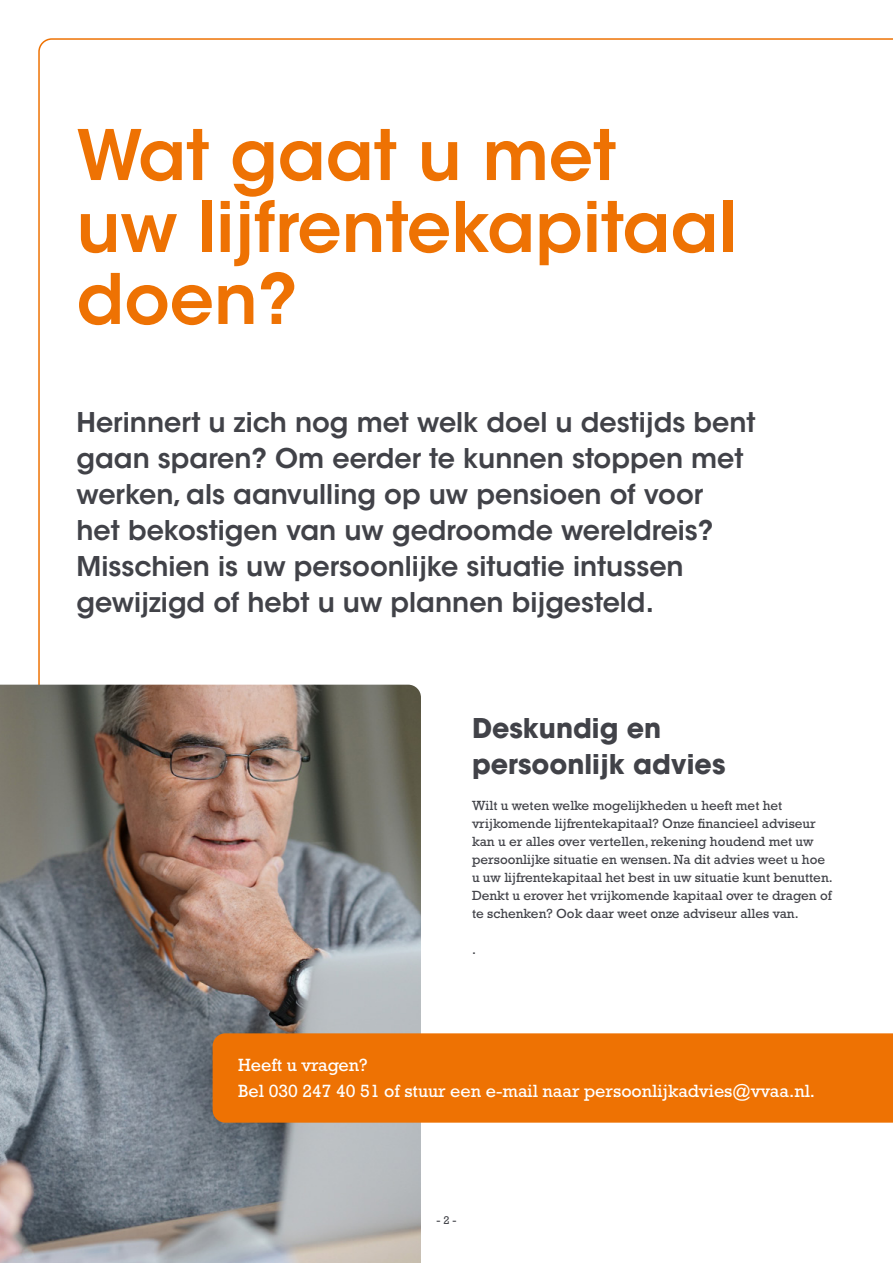
<style>
.page{position:relative;width:893px;height:1263px;background:#fff}
.page>*{position:absolute;margin:0;border:0;box-sizing:border-box;transform-origin:0 0}
.t1{font:600 69px/72px "ITC Avant Garde Std";color:#ee7203}
.t2{font:600 27px/36px "ITC Avant Garde Std";color:#414248}
.t3{font:700 27px/36px "ITC Avant Garde Std";color:#414248}
.t4{font:18px/25.5px "Rockwell Std";color:#fff}
.t5{font:13.5px/18px "Rockwell Std";color:#414248}
.t6{font:10.5px "Rockwell";color:#414248}
</style>
<div class="page">
<img style="left:0;top:685px;width:421px;height:578px">
<div style="left:213px;top:1033px;width:680px;height:90px;background:#ee7203"></div>
<h1 class="t1" style="left:77px;top:119px;width:661px">Wat gaat u met<br>uw lijfrentekapitaal doen?</h1>
<p class="t2" style="left:77px;top:404px;width:681px">Herinnert u zich nog met welk doel u destijds bent gaan sparen? Om eerder te kunnen stoppen met werken, als aanvulling op uw pensioen of voor<br>het bekostigen van uw gedroomde wereldreis?<br>Misschien is uw persoonlijke situatie intussen gewijzigd of hebt u uw plannen bijgesteld.</p>
<h2 class="t3" style="left:472px;top:710px;width:255px">Deskundig en persoonlijk advies</h2>
<p class="t5" style="left:472px;top:796px;width:362px">Wilt u weten welke mogelijkheden u heeft met het vrijkomende lijfrentekapitaal? Onze financieel adviseur kan u er alles over vertellen, rekening houdend met uw persoonlijke situatie en wensen. Na dit advies weet u hoe u uw lijfrentekapitaal het best in uw situatie kunt benutten.<br>Denkt u erover het vrijkomende kapitaal over te dragen of te schenken? Ook daar weet onze adviseur alles van.</p>
<p class="t5" style="left:472px;top:940px;width:5px">.</p>
<h3 class="t4" style="left:238px;top:1052px;width:579px">Heeft u vragen?<br>Bel 030 247 40 51 of stuur een e-mail naar persoonlijkadvies@vvaa.nl.</h3>
<p class="t6" style="left:437px;top:1214px;width:21px">- 2 -</p>
</div>
